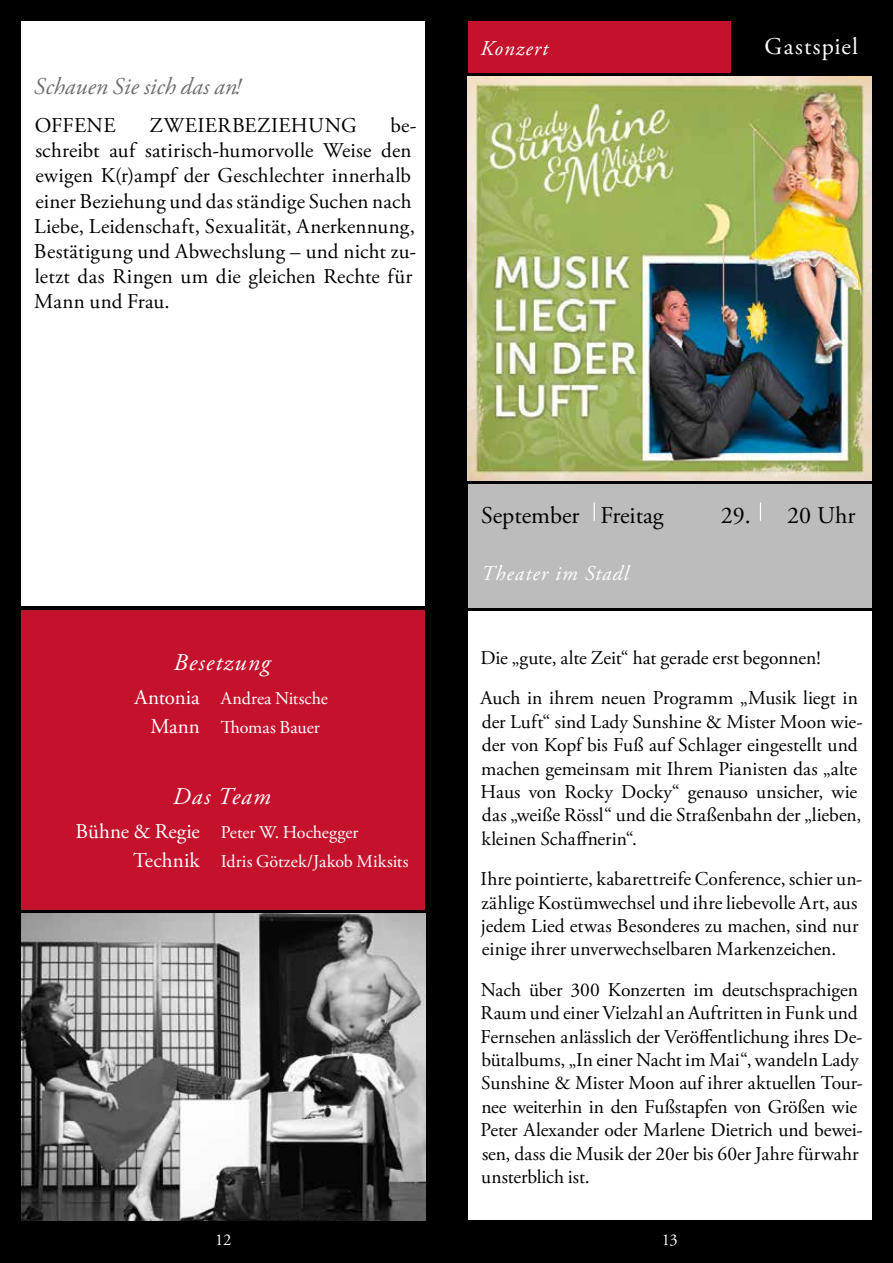
<style>
.page{position:relative;width:893px;height:1263px;background:#000}
.page>*{position:absolute;margin:0;border:0;box-sizing:border-box;transform-origin:0 0}
.t1{font:24px "Adobe Garamond Pro";color:#000}
.t2{font:italic 24px "Adobe Garamond Pro";color:#706f6f}
.t3{font:italic 24px "Adobe Garamond Pro";letter-spacing:.05em;color:#fff}
.t4{font:24px "Adobe Garamond Pro";letter-spacing:.05em;color:#fff}
.t5{font:21px/25.2px "Adobe Garamond Pro";letter-spacing:.01em;color:#000}
.t6{font:italic 21px "Adobe Garamond Pro";letter-spacing:.05em;color:#fff}
.t7{font:19.5px/23.4px "Adobe Garamond Pro";color:#000}
.t8{font:18px/29.4px "Adobe Garamond Pro";color:#fff;text-align:center}
.t9{font:16.5px "Adobe Garamond Pro";color:#fff}
.s1{font-size:21px}
</style>
<div class="page">
<img style="left:468px;top:77px;width:404px;height:403px">
<img style="left:21px;top:914px;width:404px;height:306px">
<div style="left:468px;top:611px;width:404px;height:609px;background:#fff"></div>
<div style="left:468px;top:21px;width:262px;height:52px;background:#c5122c"></div>
<div style="left:468px;top:484px;width:404px;height:124px;background:#bcbcbc"></div>
<svg style="left:760px;top:502px;width:1px;height:19px"></svg>
<svg style="left:594px;top:502px;width:1px;height:19px"></svg>
<div style="left:21px;top:610px;width:404px;height:300px;background:#c5122c"></div>
<div style="left:21px;top:21px;width:404px;height:585px;background:#fff"></div>
<p class="t2" style="left:34px;top:72px;width:208px">Schauen Sie sich das an!</p>
<p class="t5" style="left:35px;top:113px;width:82px">OFFENE</p>
<p class="t5" style="left:149px;top:113px;width:209px">ZWEIERBEZIEHUNG</p>
<p class="t5" style="left:34px;top:113px;width:384px;text-indent:356px">be&shy;schreibt auf satirisch-humorvolle Weise den ewigen K(r)ampf der Geschlechter innerhalb einer Beziehung und das ständige Suchen nach Liebe, Leidenschaft, Sexualität, Anerkennung, Bestätigung und Abwechslung – und nicht zu&shy;letzt das Ringen um die gleichen Rechte für Mann und Frau.</p>
<p class="t6" style="left:480px;top:35px;width:69px">Konzert</p>
<p class="t4" style="left:765px;top:32px;width:95px">Gastspiel</p>
<p class="t3" style="left:174px;top:648px;width:98px">Besetzung</p>
<p class="t8" style="left:134px;top:684px;width:195px"><span class="s1">Antonia</span> Andrea Nitsche<br><span class="s1">Mann</span> Thomas Bauer</p>
<p class="t3" style="left:173px;top:782px;width:99px">Das Team</p>
<p class="t8" style="left:133px;top:818px;width:277px;text-align:left;text-indent:-58px"><span class="s1">Bühne &amp; Regie</span> Peter W. Hochegger<br><span class="s1">Technik</span> Idris Götzek/Jakob Miksits</p>
<p class="t1" style="left:481px;top:501px;width:184px">September Freitag</p>
<p class="t1" style="left:721px;top:501px;width:136px">29. 20 Uhr</p>
<p class="t6" style="left:481px;top:561px;width:149px">Theater im Stadl</p>
<p class="t7" style="left:480px;top:638px;width:379px;line-height:40.3px">Die „gute, alte Zeit“ hat gerade erst begonnen!<br>Auch in ihrem neuen Programm „Musik liegt in</p>
<p class="t7" style="left:481px;top:710px;width:383px">der Luft“ sind Lady Sunshine &amp; Mister Moon wie&shy;der von Kopf bis Fuß auf Schlager eingestellt und machen gemeinsam mit Ihrem Pianisten das „alte Haus von Rocky Docky“ genauso unsicher, wie das „weiße Rössl“ und die Straßenbahn der „lieben, kleinen Schaffnerin“.</p>
<p class="t7" style="left:481px;top:868px;width:383px">Ihre pointierte, kabarettreife Conference, schier un&shy;zählige Kostümwechsel und ihre liebevolle Art, aus jedem Lied etwas Besonderes zu machen, sind nur einige ihrer unverwechselbaren Markenzeichen.</p>
<p class="t7" style="left:481px;top:978px;width:383px">Nach über 300 Konzerten im deutschsprachigen Raum und einer Vielzahl an Auftritten in Funk und Fernsehen anlässlich der Veröffentlichung ihres De&shy;bütalbums, „In einer Nacht im Mai“, wandeln Lady Sunshine &amp; Mister Moon auf ihrer aktuellen Tour&shy;nee weiterhin in den Fußstapfen von Größen wie Peter Alexander oder Marlene Dietrich und bewei&shy;sen, dass die Musik der 20er bis 60er Jahre fürwahr unsterblich ist.</p>
<p class="t9" style="left:215px;top:1230px;width:18px">12</p>
<p class="t9" style="left:662px;top:1230px;width:18px">13</p>
</div>
